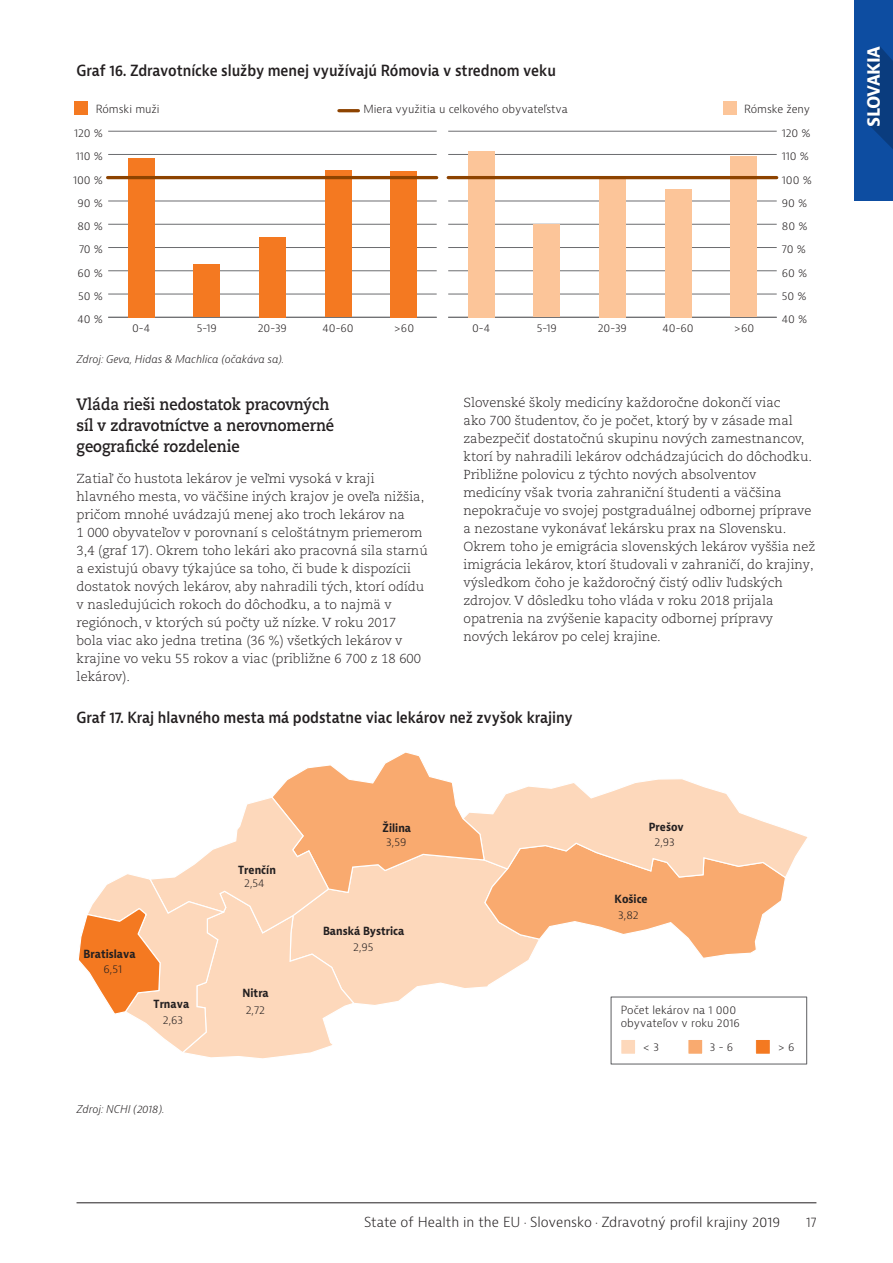
<style>
.page{position:relative;width:893px;height:1263px;background:#fff}
.page>*{position:absolute;margin:0;border:0;box-sizing:border-box;transform-origin:0 0}
.t1{font:700 18px "Bernina Sans";letter-spacing:-.04em;color:#fff;scale:.95 1}
.Paragraph_Header{font:700 16.5px/21px "Caecilia LT Pro 75";color:#231f20;scale:.9 1}
.Figure_heading{font:600 15px "Bernina Sans";letter-spacing:-.005em;color:#231f20;scale:.9 1}
.t2{font:300 13.5px "Bernina Sans";color:#231f20}
.t3{font:300 13.5px "Bernina Sans";color:#231f20;scale:.9 1}
.Body{font:300 13.05px/18px "Caecilia LT Pro 45";color:#231f20}
.t4{font:300 10.95px/13.2px "Bernina Sans";color:#231f20}
.t5{font:700 10.95px "Bernina Sans";color:#231f20;scale:.9 1}
.Figure_source{font:italic 300 10.5px "Bernina Sans";color:#231f20}
</style>
<div class="page">
<div style="left:854px;top:0;width:39px;height:201px;background:#0d4da1"></div>
<hr style="left:77px;top:1202px;width:739px;height:1px;background:#231f20">
<svg style="left:867px;top:46px;width:26px;height:103px"></svg>
<svg style="left:78px;top:752px;width:730px;height:308px"></svg>
<div style="left:611px;top:997px;width:196px;height:67px;background:#fff"></div>
<div style="left:756px;top:1039px;width:14px;height:15px;background:#f47921"></div>
<div style="left:755px;top:1039px;width:16px;height:15px;border:1px solid #fff"></div>
<div style="left:688px;top:1039px;width:15px;height:15px;background:#f9aa6f"></div>
<div style="left:688px;top:1039px;width:15px;height:15px;border:1px solid #fff"></div>
<div style="left:621px;top:1039px;width:15px;height:15px;background:#fdd8bb"></div>
<div style="left:620px;top:1039px;width:16px;height:15px;border:1px solid #fff"></div>
<hr style="left:108px;top:317px;width:329px;height:1px;background:#6c6d70">
<hr style="left:108px;top:294px;width:329px;height:1px;background:#6c6d70">
<hr style="left:108px;top:270px;width:329px;height:1px;background:#6c6d70">
<hr style="left:108px;top:247px;width:329px;height:1px;background:#6c6d70">
<hr style="left:108px;top:224px;width:329px;height:1px;background:#6c6d70">
<hr style="left:108px;top:201px;width:329px;height:1px;background:#6c6d70">
<hr style="left:108px;top:154px;width:329px;height:1px;background:#6c6d70">
<hr style="left:108px;top:131px;width:329px;height:1px;background:#6c6d70">
<div style="left:128px;top:158px;width:26px;height:159px;background:#f47921"></div>
<div style="left:194px;top:264px;width:26px;height:53px;background:#f47921"></div>
<div style="left:259px;top:237px;width:27px;height:80px;background:#f47921"></div>
<div style="left:325px;top:171px;width:26px;height:146px;background:#f47921"></div>
<div style="left:391px;top:171px;width:26px;height:146px;background:#f47921"></div>
<hr style="left:448px;top:317px;width:329px;height:1px;background:#6c6d70">
<hr style="left:448px;top:294px;width:329px;height:1px;background:#6c6d70">
<hr style="left:448px;top:270px;width:329px;height:1px;background:#6c6d70">
<hr style="left:448px;top:247px;width:329px;height:1px;background:#6c6d70">
<hr style="left:448px;top:224px;width:329px;height:1px;background:#6c6d70">
<hr style="left:448px;top:201px;width:329px;height:1px;background:#6c6d70">
<hr style="left:448px;top:154px;width:329px;height:1px;background:#6c6d70">
<hr style="left:448px;top:131px;width:329px;height:1px;background:#6c6d70">
<div style="left:468px;top:151px;width:26px;height:166px;background:#fcc599"></div>
<div style="left:534px;top:224px;width:26px;height:93px;background:#fcc599"></div>
<div style="left:599px;top:179px;width:27px;height:138px;background:#fcc599"></div>
<div style="left:665px;top:189px;width:26px;height:128px;background:#fcc599"></div>
<div style="left:731px;top:157px;width:26px;height:160px;background:#fcc599"></div>
<div style="left:75px;top:102px;width:13px;height:13px;background:#f47921"></div>
<div style="left:723px;top:102px;width:14px;height:13px;background:#fcc599"></div>
<hr style="left:108px;top:176px;width:329px;height:3px;background:#8d4300">
<hr style="left:339px;top:109px;width:19px;height:3px;background:#8d4300">
<hr style="left:448px;top:176px;width:329px;height:3px;background:#8d4300">
<p class="Figure_heading" style="left:77px;top:61px;width:534px">Graf 16. Zdravotnícke služby menej využívajú Rómovia v strednom veku</p>
<p class="t4" style="left:96px;top:103px;width:65px">Rómski muži</p>
<p class="t4" style="left:363px;top:103px;width:206px">Miera využitia u celkového obyvateľstva</p>
<p class="t4" style="left:744px;top:103px;width:68px">Rómske ženy</p>
<p class="t4" style="left:74px;top:127px;width:30px">120 %</p>
<p class="t4" style="left:782px;top:127px;width:30px">120 %</p>
<p class="t4" style="left:76px;top:150px;width:29px">110 %</p>
<p class="t4" style="left:782px;top:150px;width:29px">110 %</p>
<p class="t4" style="left:73px;top:173px;width:32px">100 %</p>
<p class="t4" style="left:782px;top:173px;width:32px">100 %</p>
<p class="t4" style="left:78px;top:196px;width:27px">90 %</p>
<p class="t4" style="left:782px;top:196px;width:27px">90 %</p>
<p class="t4" style="left:77px;top:220px;width:27px">80 %</p>
<p class="t4" style="left:782px;top:220px;width:27px">80 %</p>
<p class="t4" style="left:79px;top:243px;width:26px">70 %</p>
<p class="t4" style="left:782px;top:243px;width:26px">70 %</p>
<p class="t4" style="left:78px;top:266px;width:27px">60 %</p>
<p class="t4" style="left:782px;top:266px;width:27px">60 %</p>
<p class="t4" style="left:78px;top:289px;width:26px">50 %</p>
<p class="t4" style="left:782px;top:289px;width:26px">50 %</p>
<p class="t4" style="left:78px;top:313px;width:27px">40 %</p>
<p class="t4" style="left:132px;top:321px;width:20px">0-4</p>
<p class="t4" style="left:197px;top:321px;width:22px">5-19</p>
<p class="t4" style="left:258px;top:321px;width:31px">20-39</p>
<p class="t4" style="left:323px;top:321px;width:33px">40-60</p>
<p class="t4" style="left:393px;top:321px;width:22px">&gt;60</p>
<p class="t4" style="left:472px;top:321px;width:20px">0-4</p>
<p class="t4" style="left:537px;top:321px;width:22px">5-19</p>
<p class="t4" style="left:598px;top:321px;width:31px">20-39</p>
<p class="t4" style="left:663px;top:321px;width:33px">40-60</p>
<p class="t4" style="left:733px;top:321px;width:22px">&gt;60</p>
<p class="t4" style="left:782px;top:313px;width:27px">40 %</p>
<p class="Figure_source" style="left:77px;top:352px;width:209px">Zdroj: Geva, Hidas &amp; Machlica (očakáva sa).</p>
<p class="Paragraph_Header" style="left:77px;top:393px;width:288px">Vláda rieši nedostatok pracovných síl v zdravotníctve a nerovnomerné geografické rozdelenie</p>
<p class="Body" style="left:77px;top:469px;width:353px">Zatiaľ čo hustota lekárov je veľmi vysoká v kraji hlavného mesta, vo väčšine iných krajov je oveľa nižšia, pričom mnohé uvádzajú menej ako troch lekárov na<br>1 000 obyvateľov v porovnaní s celoštátnym priemerom 3,4 (graf 17). Okrem toho lekári ako pracovná sila starnú a existujú obavy týkajúce sa toho, či bude k dispozícii dostatok nových lekárov, aby nahradili tých, ktorí odídu v nasledujúcich rokoch do dôchodku, a to najmä v regiónoch, v ktorých sú počty už nízke. V roku 2017<br>bola viac ako jedna tretina (36 %) všetkých lekárov v krajine vo veku 55 rokov a viac (približne 6 700 z 18 600 lekárov).</p>
<p class="Body" style="left:463px;top:393px;width:353px">Slovenské školy medicíny každoročne dokončí viac<br>ako 700 študentov, čo je počet, ktorý by v zásade mal zabezpečiť dostatočnú skupinu nových zamestnancov, ktorí by nahradili lekárov odchádzajúcich do dôchodku.<br>Približne polovicu z týchto nových absolventov medicíny však tvoria zahraniční študenti a väčšina nepokračuje vo svojej postgraduálnej odbornej príprave a nezostane vykonávať lekársku prax na Slovensku.<br>Okrem toho je emigrácia slovenských lekárov vyššia než imigrácia lekárov, ktorí študovali v zahraničí, do krajiny, výsledkom čoho je každoročný čistý odliv ľudských zdrojov. V dôsledku toho vláda v roku 2018 prijala opatrenia na zvýšenie kapacity odbornej prípravy nových lekárov po celej krajine.</p>
<p class="Figure_heading" style="left:77px;top:707px;width:553px">Graf 17. Kraj hlavného mesta má podstatne viac lekárov než zvyšok krajiny</p>
<p class="t5" style="left:383px;top:821px;width:33px">Žilina</p>
<p class="t5" style="left:649px;top:820px;width:40px">Prešov</p>
<p class="t5" style="left:84px;top:946px;width:59px">Bratislava</p>
<p class="t4" style="left:104px;top:963px;width:20px">6,51</p>
<p class="t5" style="left:154px;top:997px;width:41px">Trnava</p>
<p class="t4" style="left:163px;top:1013px;width:22px">2,63</p>
<p class="Figure_source" style="left:77px;top:1103px;width:89px">Zdroj: NCHI (2018).</p>
<p class="t5" style="left:238px;top:863px;width:43px">Trenčín</p>
<p class="t4" style="left:244px;top:877px;width:22px">2,54</p>
<p class="t5" style="left:243px;top:986px;width:31px">Nitra</p>
<p class="t4" style="left:246px;top:1003px;width:21px">2,72</p>
<p class="t4" style="left:386px;top:835px;width:22px">3,59</p>
<p class="t4" style="left:655px;top:836px;width:22px">2,93</p>
<p class="t5" style="left:614px;top:892px;width:38px">Košice</p>
<p class="t5" style="left:323px;top:924px;width:92px">Banská Bystrica</p>
<p class="t4" style="left:353px;top:941px;width:22px">2,95</p>
<p class="t4" style="left:618px;top:909px;width:22px">3,82</p>
<p class="t4" style="left:621px;top:1004px;width:121px">Počet lekárov na 1 000 obyvateľov v roku 2016</p>
<p class="t4" style="left:643px;top:1040px;width:18px">&lt; 3</p>
<p class="t4" style="left:710px;top:1040px;width:25px">3 - 6</p>
<p class="t4" style="left:778px;top:1040px;width:19px">&gt; 6</p>
<p class="t2" style="left:364px;top:1213px;width:418px">State of Health in the EU · Slovensko · Zdravotný profil krajiny 2019</p>
<p class="t3" style="left:806px;top:1213px;width:13px">17</p>
<h1 class="t1" style="left:862px;top:127px;width:86px;rotate:-90deg">SLOVAKIA</h1>
</div>
